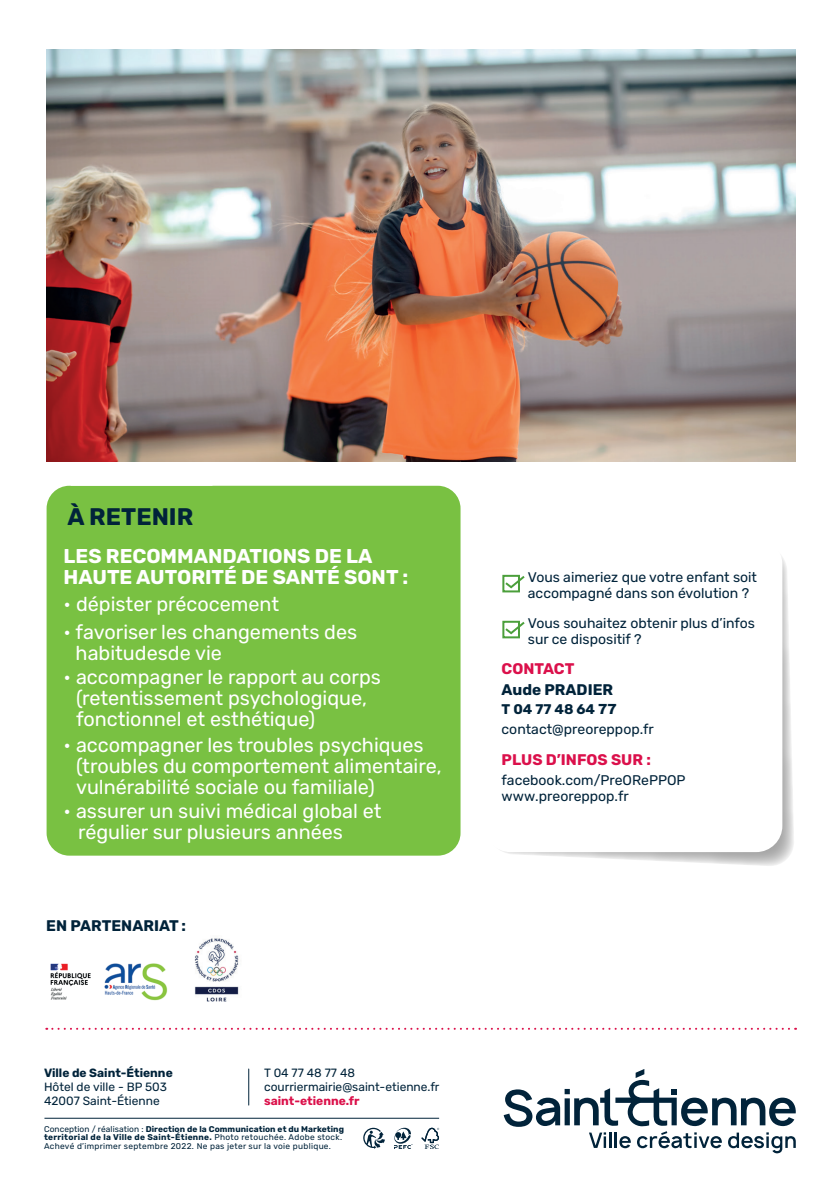
<style>
.page{position:relative;width:834px;height:1193px;background:#fff}
.page>*{position:absolute;margin:0;border:0;box-sizing:border-box;transform-origin:0 0}
.t1{font:700 24px "Rubik";color:#01233a}
.t2{font:20px/21px "Rubik";color:#fff}
.t3{font:700 20px/21px "Rubik";color:#fff}
.t4{font:700 15.4px "Rubik";color:#01233a}
.t5{font:700 15.4px "Rubik";color:#db104b}
.t6{font:14px/15.4px "Rubik";color:#01233a}
.t7{font:12px "Rubik";color:#01233a}
.t8{font:700 12px "Rubik";color:#01233a}
.t9{font:700 12px "Rubik";color:#db104a}
.t10{font:8.4px/8.8px "Rubik";letter-spacing:.035em;color:#01233a}
.s1{font-weight:700}
.s2{font-family:"Arial";font-weight:900}
</style>
<div class="page">
<svg style="left:503px;top:1069px;width:292px;height:84px"></svg>
<hr style="left:248px;top:1069px;width:1px;height:36px;background:#01233a">
<hr style="left:44px;top:1118px;width:395px;height:1px;background:#01233a">
<svg style="left:394px;top:1128px;width:19px;height:21px"></svg>
<svg style="left:421px;top:1128px;width:18px;height:21px"></svg>
<svg style="left:363px;top:1128px;width:22px;height:21px"></svg>
<svg style="left:46px;top:1028px;width:750px;height:2px"></svg>
<img style="left:194px;top:938px;width:45px;height:64px">
<img style="left:50px;top:963px;width:118px;height:38px">
<img style="left:47px;top:49px;width:748px;height:413px">
<div style="left:47px;top:486px;width:413px;height:369px;background:#79c142;border-radius:23px"></div>
<svg style="left:503px;top:556px;width:291px;height:310px"></svg>
<div style="left:484px;top:538px;width:298px;height:314px;background:#fff;border-radius:26px"></div>
<div style="left:502px;top:575px;width:18px;height:17px;border:2px solid #4b9f3b"></div>
<svg style="left:503px;top:574px;width:22px;height:16px"></svg>
<div style="left:502px;top:621px;width:18px;height:17px;border:2px solid #4b9f3b"></div>
<svg style="left:503px;top:620px;width:22px;height:16px"></svg>
<p class="t1" style="left:68px;top:503px;width:127px">À RETENIR</p>
<p class="t3" style="left:64px;top:546px;width:346px">LES RECOMMANDATIONS DE LA<br>HAUTE AUTORITÉ DE SANTÉ SONT :</p>
<p class="t2" style="left:64px;top:594px;width:217px">• dépister précocement</p>
<p class="t2" style="left:76px;top:622px;width:283px;text-indent:-12px">• favoriser les changements des habitudesde vie</p>
<p class="t2" style="left:76px;top:667px;width:306px;text-indent:-12px">• accompagner le rapport au corps (retentissement psychologique, fonctionnel et esthétique)</p>
<p class="t2" style="left:76px;top:735px;width:367px;text-indent:-12px">• accompagner les troubles psychiques (troubles du comportement alimentaire, vulnérabilité sociale ou familiale)</p>
<p class="t2" style="left:78px;top:801px;width:305px;text-indent:-14px">• assurer un suivi médical global et régulier sur plusieurs années</p>
<p class="t4" style="left:46px;top:917px;width:141px">EN PARTENARIAT :</p>
<p class="t8" style="left:44px;top:1066px;width:130px">Ville de Saint-Étienne</p>
<p class="t7" style="left:44px;top:1080px;width:124px">Hôtel de ville - BP 503</p>
<p class="t7" style="left:44px;top:1094px;width:117px">42007 Saint-Étienne</p>
<p class="t7" style="left:264px;top:1066px;width:92px">T 04 77 48 77 48</p>
<p class="t7" style="left:264px;top:1080px;width:177px">courriermairie@saint-etienne.fr</p>
<p class="t9" style="left:264px;top:1094px;width:97px">saint-etienne.fr</p>
<p class="t10" style="left:44px;top:1124px;width:301px">Conception / réalisation : <span class="s1">Direction de la Communication et du Marketing territorial de la Ville de Saint-Étienne.</span> Photo retouchée. Adobe stock.<br>Achevé d’imprimer septembre 2022. Ne pas jeter sur la voie publique.</p>
<p class="t6" style="left:528px;top:570px;width:231px">Vous aimeriez que votre enfant soit accompagné dans son évolution ?</p>
<p class="t6" style="left:528px;top:616px;width:228px">Vous souhaitez obtenir plus d’infos sur ce dispositif ?</p>
<p class="t5" style="left:501px;top:660px;width:74px">CONTACT</p>
<p class="t4" style="left:501px;top:681px;width:113px">Aude PRADIER</p>
<p class="t6" style="left:501px;top:700px;width:154px;line-height:19.4px"><span class="s1">T 04 77 48 64</span> <span class="s2">77 </span>contact@preoreppop.fr</p>
<p class="t5" style="left:501px;top:751px;width:151px">PLUS D’INFOS SUR :</p>
<p class="t6" style="left:501px;top:773px;width:185px;line-height:16px">facebook.com/PreORePPOP www.preoreppop.fr</p>
</div>
